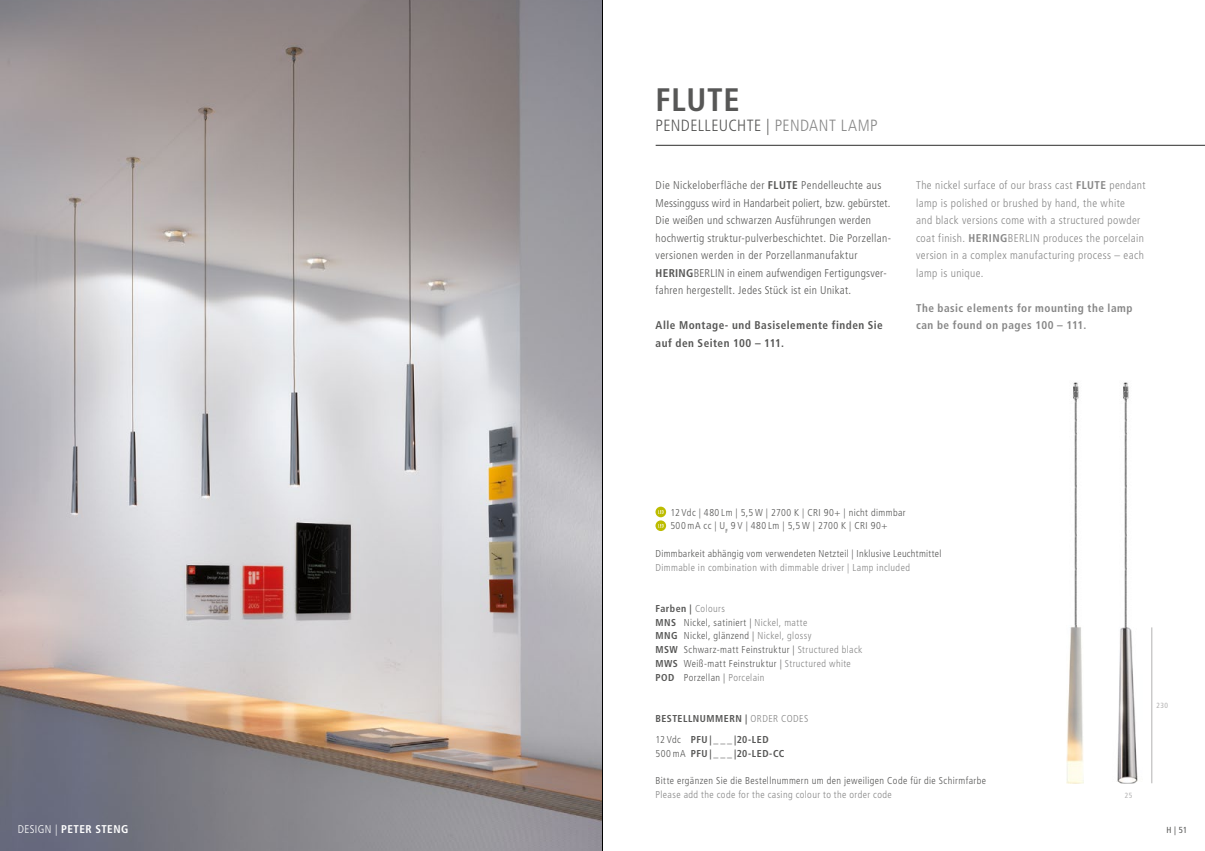
<style>
.page{position:relative;width:1205px;height:851px;background:#fff}
.page>*{position:absolute;margin:0;border:0;box-sizing:border-box;transform-origin:0 0}
.t1{font:700 condensed 32.5px "Frutiger LT Std";letter-spacing:.02em;color:#575756}
.t2{font:300 condensed 16.25px "Frutiger LT Std";letter-spacing:.025em;color:#575756}
.t3{font:300 condensed 11.25px/17.5px "Frutiger LT Std";letter-spacing:.03em;color:#575756}
.t4{font:300 condensed 11.25px/17.5px "Frutiger LT Std";letter-spacing:.035em;color:#878787}
.t5{font:700 condensed 11.25px/17.5px "Frutiger LT Std";letter-spacing:.045em;color:#878787}
.t6{font:700 condensed 11.25px/17.5px "Frutiger LT Std";letter-spacing:.045em;color:#575756}
.t7{font:700 condensed 11.25px "Frutiger LT Std";letter-spacing:.04em;color:#fff}
.t8{font:300 condensed 10px/13.8px "Frutiger LT Std";letter-spacing:.04em;color:#575756}
.t9{font:300 condensed 10px "Frutiger LT Std";letter-spacing:.04em;color:#878787}
.t10{font:700 condensed 10px/20.9px "Frutiger LT Std";letter-spacing:.045em;color:#575756}
.t11{font:condensed 8.75px "Frutiger LT Std";color:#575756}
.t12{font:condensed 7.5px "Frutiger LT Std";color:#b3b2b2}
.s1{color:#878787}
.s2{font-weight:700}
.s3{font-weight:300;color:#878787}
.s4{font-weight:300}
</style>
<div class="page">
<img style="left:1123px;top:382px;width:6px;height:245px">
<img style="left:1073px;top:382px;width:6px;height:243px">
<img style="left:1117px;top:627px;width:21px;height:156px">
<img style="left:0;top:0;width:602px;height:850px">
<hr style="left:656px;top:145px;width:549px;height:1px;background:#575756">
<svg style="left:655px;top:506px;width:11px;height:11px"></svg>
<svg style="left:658px;top:510px;width:5px;height:3px"></svg>
<svg style="left:655px;top:520px;width:11px;height:11px"></svg>
<svg style="left:658px;top:524px;width:5px;height:3px"></svg>
<hr style="left:1151px;top:627px;width:1px;height:156px;background:#b3b2b2">
<img style="left:1067px;top:625px;width:16px;height:158px">
<hr style="left:602px;top:0;width:1px;height:850px;background:#000">
<h1 class="t1" style="left:656px;top:80px;width:86px">FLUTE</h1>
<h2 class="t2" style="left:656px;top:116px;width:224px">PENDELLEUCHTE | <span class="s1">PENDANT LAMP</span></h2>
<p class="t3" style="left:656px;top:177px;width:237px">Die Nickeloberfläche der <span class="s2">FLUTE</span> Pendelleuchte aus Messingguss wird in Handarbeit poliert, bzw. gebürstet.<br>Die weißen und schwarzen Ausführungen werden hochwertig struktur-pulverbeschichtet. Die Porzellan&shy;versionen werden in der Porzellanmanufaktur <span class="s2">HERING</span>BERLIN in einem aufwendigen Fertigungsver&shy;fahren hergestellt. Jedes Stück ist ein Unikat.</p>
<p class="t6" style="left:656px;top:317px;width:229px">Alle Montage- und Basiselemente finden Sie auf den Seiten 100 – 111.</p>
<p class="t4" style="left:916px;top:177px;width:231px">The nickel surface of our brass cast <span class="s2">FLUTE</span> pendant lamp is polished or brushed by hand, the white<br>and black versions come with a structured powder coat finish. <span class="s2">HERING</span>BERLIN produces the porcelain version in a complex manufacturing process – each lamp is unique.</p>
<p class="t5" style="left:916px;top:299px;width:218px">The basic elements for mounting the lamp can be found on pages 100 – 111.</p>
<p class="t8" style="left:670px;top:505px;width:237px">12 Vdc | 480 Lm | 5,5 W | 2700 K | CRI 90+ | nicht dimmbar<br>500 mA cc | U<sub>F</sub> 9 V | 480 Lm | 5,5 W | 2700 K | CRI 90+</p>
<p class="t8" style="left:655px;top:546px;width:287px">Dimmbarkeit abhängig vom verwendeten Netzteil | Inklusive Leuchtmittel</p>
<p class="t9" style="left:655px;top:561px;width:256px">Dimmable in combination with dimmable driver | Lamp included</p>
<p class="t8" style="left:655px;top:601px;width:208px"><span class="s2">Farben |</span> <span class="s1">Colours<br></span><span class="s2">MNS</span> Nickel, satiniert | <span class="s1">Nickel, matte<br></span><span class="s2">MNG</span> Nickel, glänzend | <span class="s1">Nickel, glossy<br></span><span class="s2">MSW</span> Schwarz-matt Feinstruktur | <span class="s1">Structured black </span><span class="s2">MWS</span> Weiß-matt Feinstruktur | <span class="s1">Structured white </span><span class="s2">POD</span> Porzellan | <span class="s1">Porcelain</span></p>
<p class="t10" style="left:655px;top:708px;width:154px">BESTELLNUMMERN | <span class="s3">ORDER CODES<br></span><span class="s4">12 Vdc</span> PFU | _ _ _ |20-LED</p>
<p class="t10" style="left:655px;top:742px;width:130px"><span class="s4">500 mA</span> PFU | _ _ _ |20-LED-CC</p>
<p class="t8" style="left:655px;top:773px;width:332px">Bitte ergänzen Sie die Bestellnummern um den jeweiligen Code für die Schirmfarbe</p>
<p class="t9" style="left:655px;top:788px;width:238px">Please add the code for the casing colour to the order code</p>
<p class="t12" style="left:1156px;top:701px;width:13px">230</p>
<p class="t12" style="left:1125px;top:790px;width:9px">25</p>
<p class="t7" style="left:18px;top:822px;width:112px"><span class="s4">DESIGN |</span> PETER STENG</p>
<p class="t11" style="left:1166px;top:825px;width:22px">H | 51</p>
</div>
